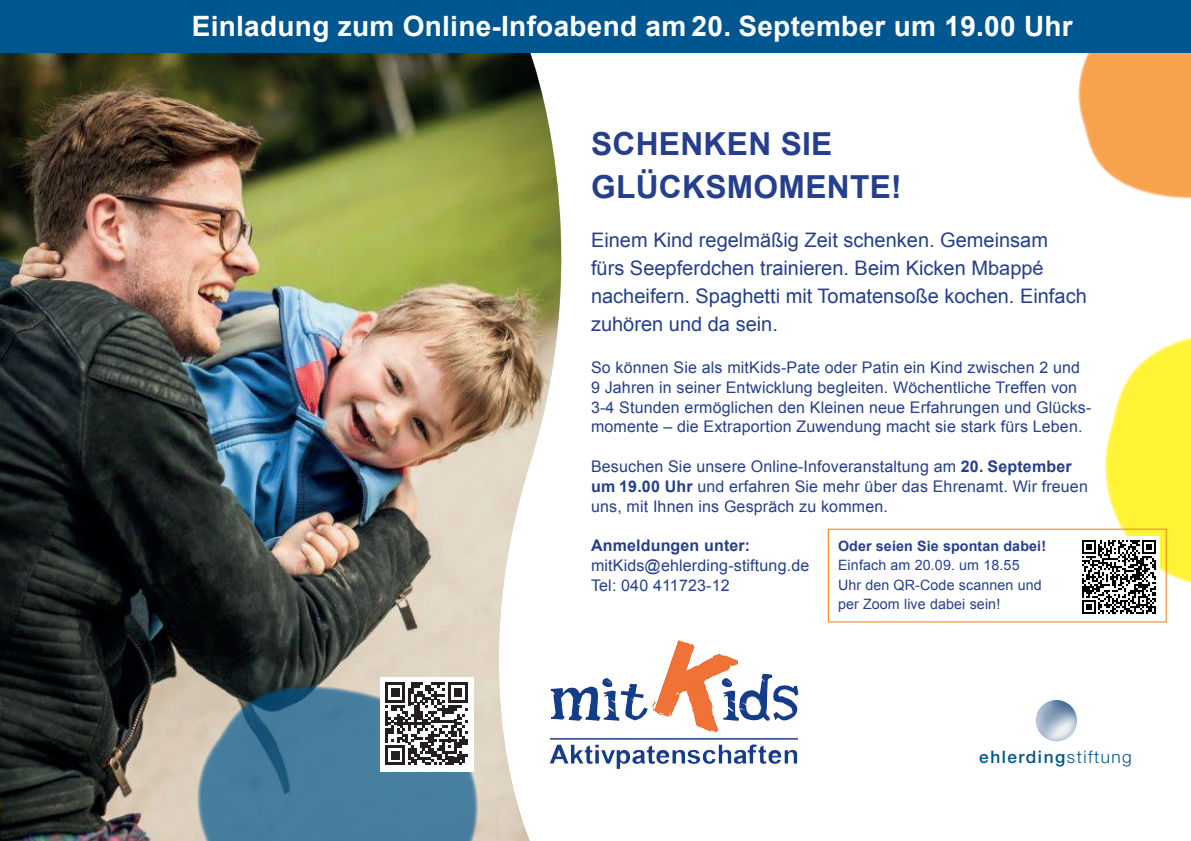
<style>
.page{position:relative;width:1191px;height:841px;background:#fff}
.page>*{position:absolute;margin:0;border:0;box-sizing:border-box;transform-origin:0 0}
.t1{font:700 31.8px/42.8px "Arial";letter-spacing:.01em;color:#253f8e}
.t2{font:700 28px "Arial";letter-spacing:.01em;color:#fff}
.t3{font:20px/27.8px "Arial";color:#253f8e}
.t4{font:500 17.2px "Helvetica Neue";letter-spacing:.09em;color:#00568f}
.t5{font:16px/19.8px "Arial";letter-spacing:.01em;color:#253f8e}
.t6{font:700 16px "Arial";letter-spacing:.01em;color:#253f8e}
.t7{font:14.2px/19.6px "Arial";letter-spacing:.01em;color:#253f8e}
.t8{font:700 14.2px "Arial";letter-spacing:.01em;color:#253f8e}
.s1{font-weight:700}
.s2{font-weight:300}
</style>
<div class="page">
<img style="left:0;top:53px;width:562px;height:787px">
<div style="left:0;top:0;width:1190px;height:53px;background:#00568f"></div>
<div style="left:827px;top:528px;width:339px;height:94px;border:1px solid #f68b1f"></div>
<img style="left:1035px;top:699px;width:42px;height:42px;border-radius:21px">
<svg style="left:522px;top:627px;width:277px;height:154px"></svg>
<img style="left:652px;top:641px;width:25px;height:72px">
<svg style="left:167px;top:647px;width:340px;height:193px;background:#738d99"></svg>
<div style="left:380px;top:676px;width:93px;height:95px;background:#fff"></div>
<svg style="left:385px;top:682px;width:83px;height:83px"></svg>
<svg style="left:1081px;top:337px;width:109px;height:275px"></svg>
<svg style="left:1078px;top:0;width:113px;height:199px"></svg>
<img style="left:1081px;top:536px;width:78px;height:79px">
<h2 class="t2" style="left:192px;top:7px;width:882px">Einladung zum Online-Infoabend am 20. September um 19.00 Uhr</h2>
<h1 class="t1" style="left:591px;top:123px;width:312px">SCHENKEN SIE<br>GLÜCKSMOMENTE!</h1>
<p class="t3" style="left:591px;top:227px;width:497px">Einem Kind regelmäßig Zeit schenken. Gemeinsam<br>fürs Seepferdchen trainieren. Beim Kicken Mbappé nacheifern. Spaghetti mit Tomatensoße kochen. Einfach zuhören und da sein.</p>
<p class="t5" style="left:591px;top:357px;width:502px">So können Sie als mitKids-Pate oder Patin ein Kind zwischen 2 und 9 Jahren in seiner Entwicklung begleiten. Wöchentliche Treffen von 3-4 Stunden ermöglichen den Kleinen neue Erfahrungen und Glücks&shy;momente – die Extraportion Zuwendung macht sie stark fürs Leben.</p>
<p class="t5" style="left:591px;top:456px;width:498px">Besuchen Sie unsere Online-Infoveranstaltung am <span class="s1">20. September um 19.00 Uhr</span> und erfahren Sie mehr über das Ehrenamt. Wir freuen uns, mit Ihnen ins Gespräch zu kommen.</p>
<p class="t6" style="left:591px;top:535px;width:161px">Anmeldungen unter:</p>
<p class="t5" style="left:591px;top:555px;width:220px">mitKids@ehlerding-stiftung.de<br>Tel: 040 411723-12</p>
<p class="t8" style="left:838px;top:536px;width:209px">Oder seien Sie spontan dabei!</p>
<p class="t7" style="left:838px;top:555px;width:205px">Einfach am 20.09. um 18.55<br>Uhr den QR-Code scannen und per Zoom live dabei sein!</p>
<p class="t4" style="left:979px;top:746px;width:154px">ehlerding<span class="s2">stiftung</span></p>
</div>
